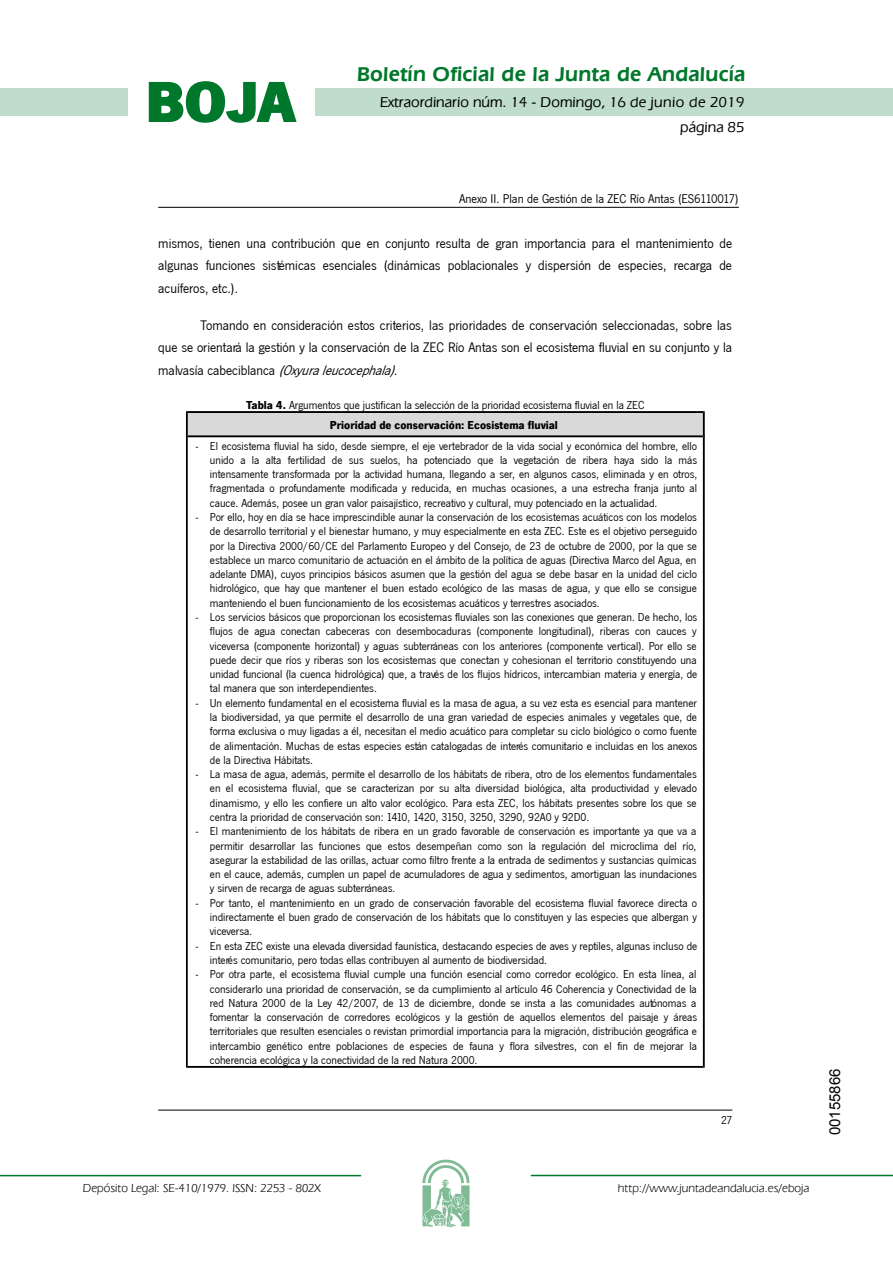
<style>
.page{position:relative;width:893px;height:1263px;background:#fff}
.page>*{position:absolute;margin:0;border:0;box-sizing:border-box;transform-origin:0 0}
.t1{font:700 57.75px "News Got T";color:#00782c;scale:1.14 1}
.t2{font:600 21px "Eras IT Cby BT";letter-spacing:.01em;color:#00782c}
.t3{font:500 15px/24.5px "Eras IT Cby BT";color:#000;text-align:right}
.t4{font:15px "Arial";color:#000}
.t5{font:14.25px/22.5px "News Got T";color:#000;text-align:justify}
.t6{font:13.05px "News Got T";color:#000}
.t7{font:12px/14.2px "News Got T";color:#000;text-align:justify}
.t8{font:12px "Eras IT Cby BT";color:#000}
.s1{font-style:italic}
.s2{font-weight:700}
</style>
<div class="page">
<div style="left:315px;top:88px;width:577px;height:28px;background:#bfddca"></div>
<div style="left:0;top:88px;width:128px;height:28px;background:#bfddca"></div>
<hr style="left:0;top:1175px;width:361px;height:1px;background:#00782c">
<svg style="left:422px;top:1159px;width:47px;height:68px"></svg>
<hr style="left:531px;top:1175px;width:361px;height:1px;background:#00782c">
<svg style="left:148px;top:81px;width:149px;height:42px"></svg>
<svg style="left:186px;top:411px;width:518px;height:657px"></svg>
<hr style="left:158px;top:207px;width:580px;height:1px;background:#000">
<hr style="left:158px;top:1110px;width:574px;height:1px;background:#000">
<h1 class="t1" style="left:145px;top:68px;width:133px">BOJA</h1>
<h2 class="t2" style="left:357px;top:62px;width:390px">Boletín Oficial de la Junta de Andalucía</h2>
<p class="t3" style="left:380px;top:90px;width:366px">Extraordinario núm. 14 - Domingo, 16 de junio de 2019 página 85</p>
<p class="t6" style="left:459px;top:192px;width:281px">Anexo II. Plan de Gestión de la ZEC Río Antas (ES6110017)</p>
<p class="t5" style="left:158px;top:232px;width:575px">mismos, tienen una contribución que en conjunto resulta de gran importancia para el mantenimiento de algunas funciones sistémicas esenciales (dinámicas poblacionales y dispersión de especies, recarga de acuíferos, etc.).</p>
<p class="t5" style="left:158px;top:314px;width:575px;text-indent:42px">Tomando en consideración estos criterios, las prioridades de conservación seleccionadas, sobre las que se orientará la gestión y la conservación de la ZEC Río Antas son el ecosistema fluvial en su conjunto y la m a l v a s í a c a b e c i b l a n c a <span class="s1">(Oxyuraleucocephala).</span></p>
<p class="t7" style="left:246px;top:395px;width:400px;line-height:20.2px;text-align:center"><span class="s2">Tabla 4.</span> Argumentos que justifican la selección de la prioridad ecosistema fluvial en la ZEC<br><span class="s2">Prioridad de conservación: Ecosistema fluvial</span></p>
<p class="t7" style="left:210px;top:439px;width:488px;text-indent:-14px">- El ecosistema fluvial ha sido, desde siempre, el eje vertebrador de la vida social y económica del hombre, ello unido a la alta fertilidad de sus suelos, ha potenciado que la vegetación de ribera haya sido la más intensamente transformada por la actividad humana, llegando a ser, en algunos casos, eliminada y en otros, fragmentada o profundamente modificada y reducida, en muchas ocasiones, a una estrecha franja junto al cauce. Además, posee un gran valor paisajístico, recreativo y cultural, muy potenciado en la actualidad.</p>
<p class="t7" style="left:210px;top:510px;width:488px;text-indent:-14px">- Por ello, hoy en día se hace imprescindible aunar la conservación de los ecosistemas acuáticos con los modelos de desarrollo territorial y el bienestar humano, y muy especialmente en esta ZEC. Este es el objetivo perseguido por la Directiva 2000/60/CE del Parlamento Europeo y del Consejo, de 23 de octubre de 2000, por la que se establece un marco comunitario de actuación en el ámbito de la política de aguas (Directiva Marco del Agua, en adelante DMA), cuyos principios básicos asumen que la gestión del agua se debe basar en la unidad del ciclo hidrológico, que hay que mantener el buen estado ecológico de las masas de agua, y que ello se consigue manteniendo el buen funcionamiento de los ecosistemas acuáticos y terrestres asociados.</p>
<p class="t7" style="left:210px;top:610px;width:489px;text-indent:-14px">- Los servicios básicos que proporcionan los ecosistemas fluviales son las conexiones que generan. De hecho, los flujos de agua conectan cabeceras con desembocaduras (componente longitudinal), riberas con cauces y viceversa (componente horizontal) y aguas subterráneas con los anteriores (componente vertical). Por ello se puede decir que ríos y riberas son los ecosistemas que conectan y cohesionan el territorio constituyendo una unidad funcional (la cuenca hidrológica) que, a través de los flujos hídricos, intercambian materia y energía, de tal manera que son interdependientes.</p>
<p class="t7" style="left:210px;top:696px;width:489px;text-indent:-14px">- Un elemento fundamental en el ecosistema fluvial es la masa de agua, a su vez esta es esencial para mantener la biodiversidad, ya que permite el desarrollo de una gran variedad de especies animales y vegetales que, de forma exclusiva o muy ligadas a él, necesitan el medio acuático para completar su ciclo biológico o como fuente de alimentación. Muchas de estas especies están catalogadas de interés comunitario e incluidas en los anexos de la Directiva Hábitats.</p>
<p class="t7" style="left:210px;top:767px;width:488px;text-indent:-14px">- La masa de agua, además, permite el desarrollo de los hábitats de ribera, otro de los elementos fundamentales en el ecosistema fluvial, que se caracterizan por su alta diversidad biológica, alta productividad y elevado dinamismo, y ello les confiere un alto valor ecológico. Para esta ZEC, los hábitats presentes sobre los que se centra la prioridad de conservación son: 1410, 1420, 3150, 3250, 3290, 92A0 y 92D0.</p>
<p class="t7" style="left:210px;top:824px;width:488px;text-indent:-14px">- El mantenimiento de los hábitats de ribera en un grado favorable de conservación es importante ya que va a permitir desarrollar las funciones que estos desempeñan como son la regulación del microclima del río, asegurar la estabilidad de las orillas, actuar como filtro frente a la entrada de sedimentos y sustancias químicas en el cauce, además, cumplen un papel de acumuladores de agua y sedimentos, amortiguan las inundaciones y sirven de recarga de aguas subterráneas.</p>
<p class="t7" style="left:210px;top:896px;width:488px;text-indent:-14px">- Por tanto, el mantenimiento en un grado de conservación favorable del ecosistema fluvial favorece directa o indirectamente el buen grado de conservación de los hábitats que lo constituyen y las especies que albergan y viceversa.</p>
<p class="t7" style="left:210px;top:939px;width:489px;text-indent:-14px">- En esta ZEC existe una elevada diversidad faunística, destacando especies de aves y reptiles, algunas incluso de interés comunitario, pero todas ellas contribuyen al aumento de biodiversidad.</p>
<p class="t7" style="left:210px;top:967px;width:488px;text-indent:-14px">- Por otra parte, el ecosistema fluvial cumple una función esencial como corredor ecológico. En esta línea, al considerarlo una prioridad de conservación, se da cumplimiento al artículo 46 Coherencia y Conectividad de la red Natura 2000 de la Ley 42/2007, de 13 de diciembre, donde se insta a las comunidades autónomas a fomentar la conservación de corredores ecológicos y la gestión de aquellos elementos del paisaje y áreas territoriales que resulten esenciales o revistan primordial importancia para la migración, distribución geográfica e intercambio genético entre poblaciones de especies de fauna y flora silvestres, con el fin de mejorar la coherencia ecológica y la conectividad de la red Natura 2000.</p>
<p class="t7" style="left:721px;top:1113px;width:13px">27</p>
<p class="t8" style="left:83px;top:1181px;width:239px">Depósito Legal: SE-410/1979. ISSN: 2253 - 802X</p>
<p class="t8" style="left:618px;top:1181px;width:193px">http://www.juntadeandalucia.es/eboja</p>
<p class="t4" style="left:825px;top:1135px;width:68px;rotate:-90deg">00155866</p>
</div>
